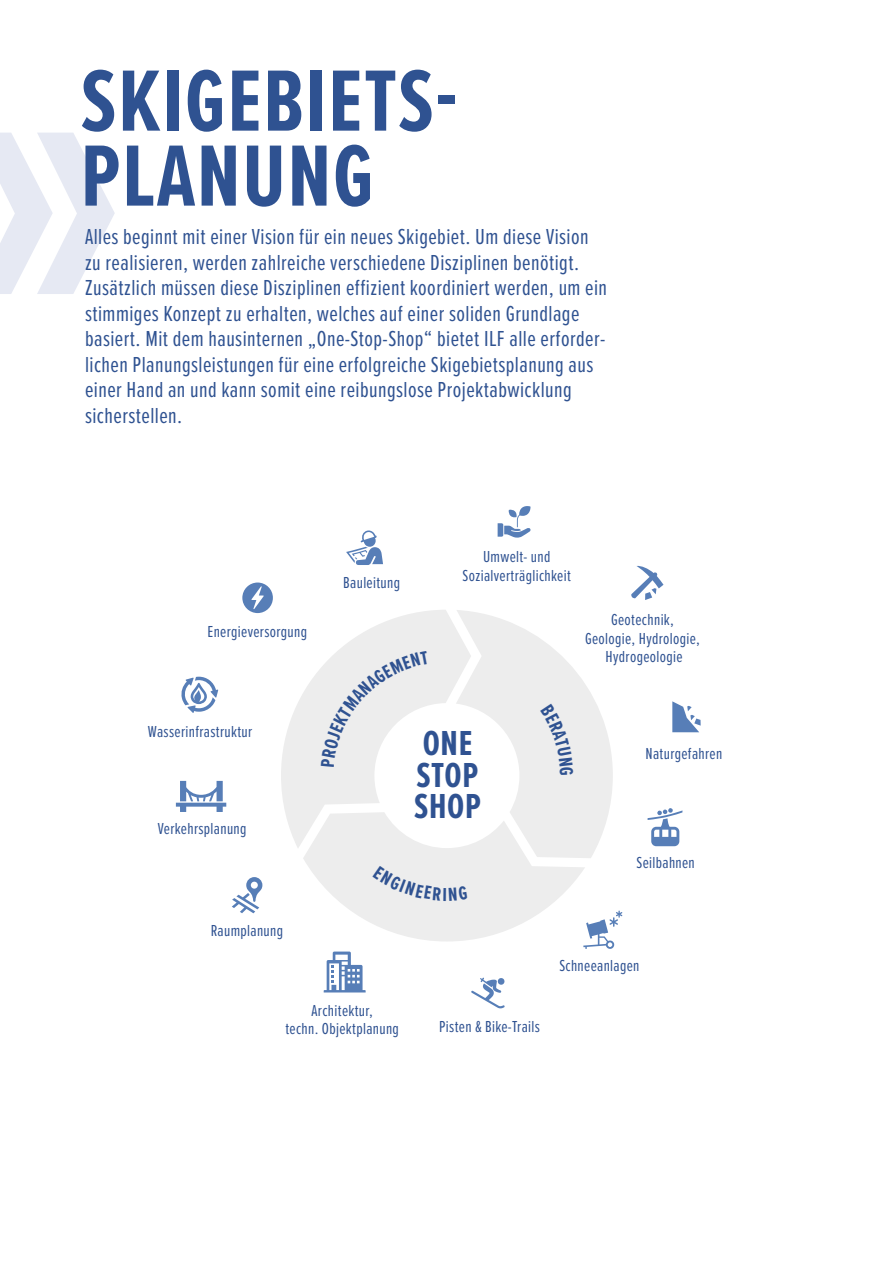
<style>
.page{position:relative;width:893px;height:1263px;background:#fff}
.page>*{position:absolute;margin:0;border:0;box-sizing:border-box;transform-origin:0 0}
.t1{font:700 90px/75px "Proxima Nova Ex Cn";letter-spacing:.02em;color:#2f5291}
.t2{font:700 36px/31.5px "Proxima Nova Ex Cn";letter-spacing:.02em;color:#2f5291}
.t3{font:22.5px/25.5px "Proxima Nova Ex Cn";letter-spacing:.02em;color:#2f5291}
.t4{font:16.5px/18.8px "Proxima Nova Ex Cn";letter-spacing:.02em;color:#2f5291;text-align:center}
</style>
<div class="page">
<svg style="left:0;top:133px;width:115px;height:161px"></svg>
<svg style="left:281px;top:694px;width:22px;height:154px;fill:#ededed"></svg>
<svg style="left:648px;top:808px;width:34px;height:38px"></svg>
<svg style="left:498px;top:506px;width:33px;height:32px"></svg>
<svg style="left:631px;top:565px;width:32px;height:35px"></svg>
<svg style="left:672px;top:701px;width:29px;height:31px"></svg>
<svg style="left:232px;top:877px;width:30px;height:36px"></svg>
<svg style="left:242px;top:582px;width:31px;height:31px"></svg>
<svg style="left:346px;top:530px;width:37px;height:35px"></svg>
<svg style="left:181px;top:677px;width:37px;height:36px"></svg>
<svg style="left:176px;top:781px;width:50px;height:31px"></svg>
<svg style="left:303px;top:610px;width:319px;height:398px"></svg>
<h1 class="t1" style="left:81px;top:61px;width:378px">SKIGEBIETS-<br>PLANUNG</h1>
<p class="t3" style="left:85px;top:223px;width:524px">Alles beginnt mit einer Vision für ein neues Skigebiet. Um diese Vision zu realisieren, werden zahlreiche verschiedene Disziplinen benötigt.<br>Zusätzlich müssen diese Disziplinen effizient koordiniert werden, um ein stimmiges Konzept zu erhalten, welches auf einer soliden Grundlage basiert. Mit dem hausinternen „One-Stop-Shop“ bietet ILF alle erforder&shy;lichen Planungsleistungen für eine erfolgreiche Skigebietsplanung aus einer Hand an und kann somit eine reibungslose Projektabwicklung sicherstellen.</p>
<p class="t4" style="left:208px;top:621px;width:101px">Energieversorgung</p>
<p class="t4" style="left:343px;top:573px;width:58px">Bauleitung</p>
<p class="t4" style="left:463px;top:547px;width:110px">Umwelt- und<br>Sozialverträglichkeit</p>
<p class="t4" style="left:585px;top:609px;width:116px">Geotechnik,<br>Geologie, Hydrologie,<br>Hydrogeologie</p>
<p class="t4" style="left:148px;top:721px;width:106px">Wasserinfrastruktur</p>
<p class="t4" style="left:158px;top:818px;width:90px">Verkehrsplanung</p>
<h2 class="t2" style="left:414px;top:727px;width:68px">ONE<br>STOP<br>SHOP</h2>
<p class="t4" style="left:645px;top:744px;width:78px">Naturgefahren</p>
<p class="t4" style="left:637px;top:853px;width:60px">Seilbahnen</p>
<p class="t4" style="left:211px;top:920px;width:74px">Raumplanung</p>
<p class="t4" style="left:285px;top:1000px;width:115px">Architektur,<br>techn. Objektplanung</p>
<p class="t4" style="left:439px;top:1016px;width:102px">Pisten &amp; Bike-Trails</p>
<p class="t4" style="left:559px;top:955px;width:82px">Schneeanlagen</p>
</div>
